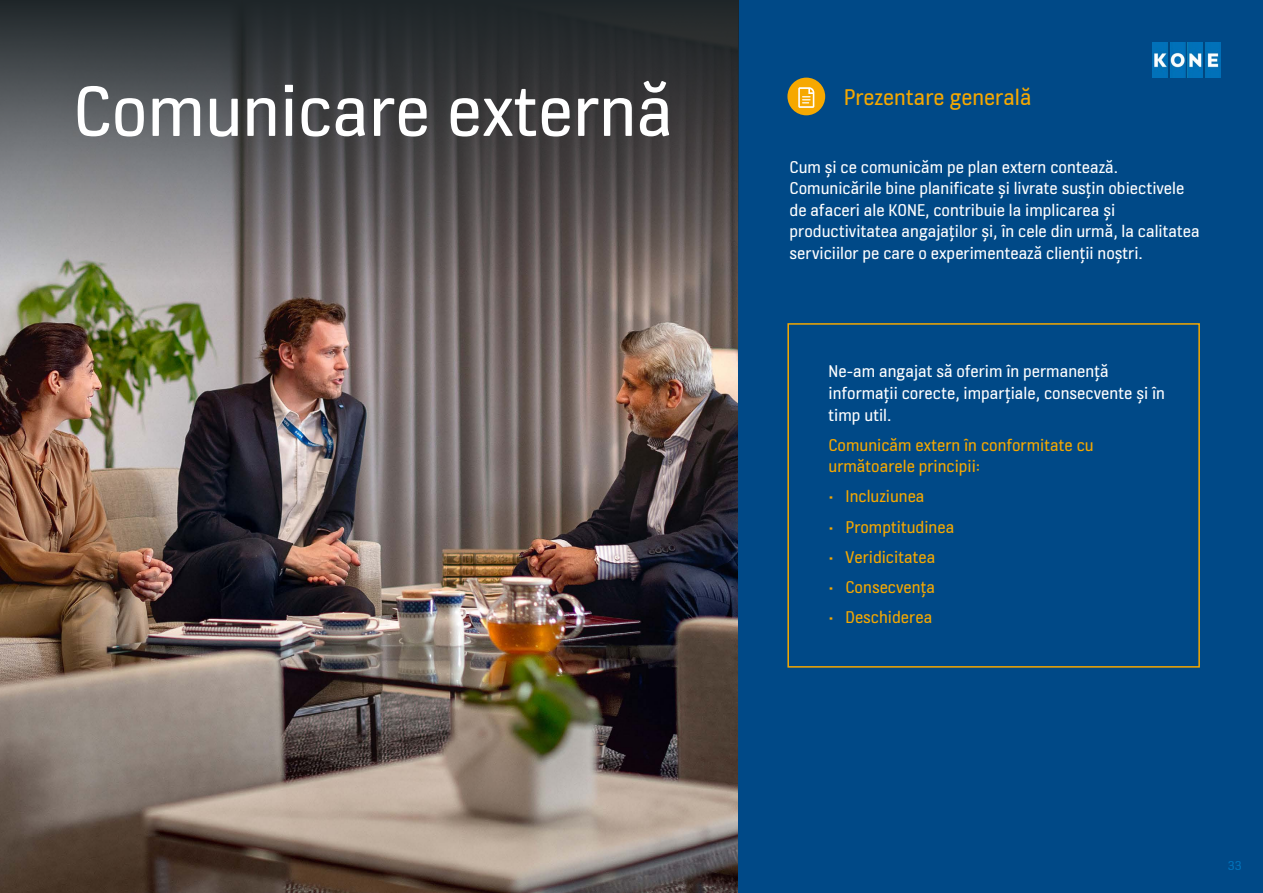
<style>
.page{position:relative;width:1263px;height:893px;background:#fff}
.page>*{position:absolute;margin:0;border:0;box-sizing:border-box;transform-origin:0 0}
.t1{font:76.5px "KONE Information";color:#fff}
.t2{font:24px "KONE Information";color:#f6a800}
.t3{font:18px/21.6px "KONE Information";color:#fff}
.t4{font:18px/21.6px "KONE Information";color:#f6a800}
.t5{font:13.5px "KONE Information";color:#0071b9}
</style>
<div class="page">
<img style="left:0;top:281px;width:738px;height:612px">
<div style="left:738px;top:0;width:525px;height:893px;background:#004987"></div>
<div style="left:787px;top:78px;width:38px;height:37px;background:#f6a800;border-radius:50%"></div>
<svg style="left:798px;top:87px;width:16px;height:21px"></svg>
<div style="left:787px;top:323px;width:413px;height:345px;border:2px solid #f6a800"></div>
<svg style="left:0;top:0;width:738px;height:281px;background:#525153"></svg>
<img style="left:1152px;top:43px;width:68px;height:34px">
<h1 class="t1" style="left:73px;top:58px;width:602px">Comunicare externă</h1>
<h2 class="t2" style="left:844px;top:80px;width:189px">Prezentare generală</h2>
<p class="t3" style="left:790px;top:157px;width:412px">Cum și ce comunicăm pe plan extern contează.<br>Comunicările bine planificate și livrate susțin obiectivele de afaceri ale KONE, contribuie la implicarea și productivitatea angajaților și, în cele din urmă, la calitatea serviciilor pe care o experimentează clienții noștri.</p>
<p class="t3" style="left:828px;top:362px;width:338px">Ne-am angajat să oferim în permanență informații corecte, imparțiale, consecvente și în timp util.</p>
<p class="t4" style="left:828px;top:435px;width:267px">Comunicăm extern în conformitate cu următoarele principii:</p>
<p class="t4" style="left:828px;top:487px;width:98px">• Incluziunea</p>
<p class="t4" style="left:828px;top:517px;width:127px">• Promptitudinea</p>
<p class="t4" style="left:828px;top:547px;width:108px">• Veridicitatea</p>
<p class="t4" style="left:828px;top:577px;width:108px">• Consecvența</p>
<p class="t4" style="left:828px;top:607px;width:105px">• Deschiderea</p>
<p class="t5" style="left:1228px;top:856px;width:15px">33</p>
</div>
